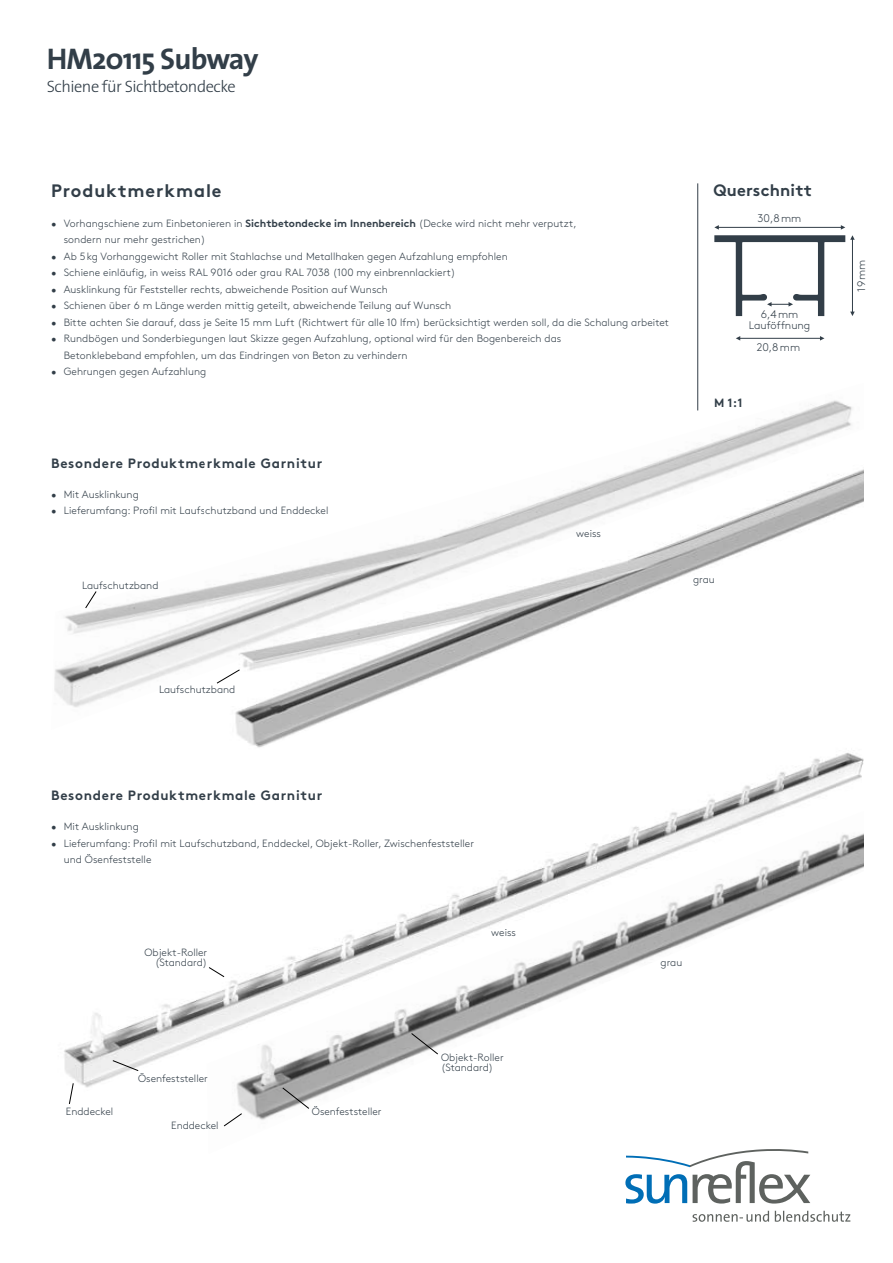
<style>
.page{position:relative;width:893px;height:1263px;background:#fff}
.page>*{position:absolute;margin:0;border:0;box-sizing:border-box;transform-origin:0 0}
.t1{font:700 30px "The Sans";letter-spacing:-.03em;color:#323e48}
.t2{font:700 18px "Brown Pro";letter-spacing:.05em;color:#323e48}
.t3{font:300 16.5px "The Sans";letter-spacing:-.03em;color:#323e48}
.t4{font:700 16.5px "Brown Pro";letter-spacing:.01em;color:#323e48}
.t5{font:700 13.5px "Brown Pro";letter-spacing:.05em;color:#323e48}
.t6{font:700 12px "Brown Pro";color:#323e48}
.t7{font:300 11.1px/11.1px "Brown Pro";color:#323e48;text-align:center}
.t8{font:300 10.5px/16.5px "Brown Pro";letter-spacing:.005em;color:#323e48}
.s1{font-weight:700}
</style>
<div class="page">
<svg style="left:625px;top:1154px;width:225px;height:68px"></svg>
<hr style="left:697px;top:183px;width:1px;height:227px;background:#323e48">
<svg style="left:820px;top:336px;width:4px;height:5px"></svg>
<hr style="left:739px;top:338px;width:82px;height:1px;background:#323e48">
<svg style="left:736px;top:336px;width:4px;height:5px"></svg>
<svg style="left:714px;top:225px;width:141px;height:91px"></svg>
<svg style="left:224px;top:1113px;width:18px;height:13px"></svg>
<svg style="left:282px;top:1105px;width:27px;height:4px"></svg>
<img style="left:64px;top:772px;width:800px;height:333px">
<svg style="left:69px;top:1083px;width:5px;height:21px"></svg>
<svg style="left:112px;top:1060px;width:27px;height:11px"></svg>
<svg style="left:209px;top:967px;width:16px;height:10px"></svg>
<img style="left:54px;top:379px;width:798px;height:328px">
<svg style="left:85px;top:591px;width:12px;height:17px"></svg>
<img style="left:205px;top:441px;width:659px;height:331px">
<svg style="left:216px;top:669px;width:24px;height:15px"></svg>
<h1 class="t1" style="left:47px;top:34px;width:213px">HM20115 Subway</h1>
<h3 class="t3" style="left:47px;top:73px;width:190px">Schiene für Sichtbetondecke</h3>
<h2 class="t2" style="left:51px;top:176px;width:172px">Produktmerkmale</h2>
<p class="t8" style="left:64px;top:214px;width:514px;text-indent:-13px">• Vorhangschiene zum Einbetonieren in <span class="s1">Sichtbetondecke im Innenbereich</span> (Decke wird nicht mehr verputzt, sondern nur mehr gestrichen)</p>
<p class="t8" style="left:51px;top:247px;width:458px">• Ab 5kg Vorhanggewicht Roller mit Stahlachse und Metallhaken gegen Aufzahlung empfohlen</p>
<p class="t8" style="left:51px;top:264px;width:406px">• Schiene einläufig, in weiss RAL 9016 oder grau RAL 7038 (100 my einbrennlackiert)</p>
<p class="t8" style="left:51px;top:280px;width:338px">• Ausklinkung für Feststeller rechts, abweichende Position auf Wunsch</p>
<p class="t8" style="left:51px;top:297px;width:402px">• Schienen über 6 m Länge werden mittig geteilt, abweichende Teilung auf Wunsch</p>
<p class="t8" style="left:51px;top:313px;width:620px">• Bitte achten Sie darauf, dass je Seite 15 mm Luft (Richtwert für alle 10 lfm) berücksichtigt werden soll, da die Schalung arbeitet</p>
<p class="t8" style="left:64px;top:330px;width:499px;text-indent:-13px">• Rundbögen und Sonderbiegungen laut Skizze gegen Aufzahlung, optional wird für den Bogenbereich das<br>Betonklebeband empfohlen, um das Eindringen von Beton zu verhindern</p>
<p class="t8" style="left:51px;top:363px;width:157px">• Gehrungen gegen Aufzahlung</p>
<p class="t5" style="left:51px;top:452px;width:273px">Besondere Produktmerkmale Garnitur</p>
<p class="t8" style="left:51px;top:485px;width:89px">• Mit Ausklinkung</p>
<p class="t8" style="left:51px;top:501px;width:279px">• Lieferumfang: Profil mit Laufschutzband und Enddeckel</p>
<p class="t8" style="left:82px;top:576px;width:78px">Laufschutzband</p>
<p class="t8" style="left:576px;top:525px;width:26px">weiss</p>
<h3 class="t4" style="left:713px;top:177px;width:100px">Querschnitt</h3>
<p class="t7" style="left:757px;top:212px;width:45px">30,8mm</p>
<p class="t7" style="left:749px;top:308px;width:63px">6,4mm<br>Lauföffnung</p>
<p class="t7" style="left:757px;top:340px;width:45px">20,8mm</p>
<p class="t6" style="left:714px;top:393px;width:30px">M 1:1</p>
<p class="t8" style="left:693px;top:570px;width:23px">grau</p>
<p class="t8" style="left:159px;top:680px;width:78px">Laufschutzband</p>
<p class="t5" style="left:51px;top:785px;width:273px">Besondere Produktmerkmale Garnitur</p>
<p class="t8" style="left:51px;top:818px;width:89px">• Mit Ausklinkung</p>
<p class="t8" style="left:64px;top:834px;width:412px;text-indent:-13px">• Lieferumfang: Profil mit Laufschutzband, Enddeckel, Objekt-Roller, Zwischenfeststeller und Ösenfeststelle</p>
<p class="t8" style="left:145px;top:946px;width:64px;line-height:10.5px;text-align:right">Objekt-Roller (Standard)</p>
<p class="t8" style="left:491px;top:923px;width:26px">weiss</p>
<p class="t8" style="left:66px;top:1102px;width:49px">Enddeckel</p>
<p class="t8" style="left:138px;top:1069px;width:71px">Ösenfeststeller</p>
<p class="t8" style="left:171px;top:1117px;width:49px">Enddeckel</p>
<p class="t8" style="left:312px;top:1102px;width:71px">Ösenfeststeller</p>
<p class="t8" style="left:441px;top:1051px;width:64px;line-height:10.5px">Objekt-Roller (Standard)</p>
<p class="t8" style="left:661px;top:953px;width:23px">grau</p>
<p class="t7" style="left:855px;top:292px;width:34px;rotate:-90deg">19mm</p>
</div>
